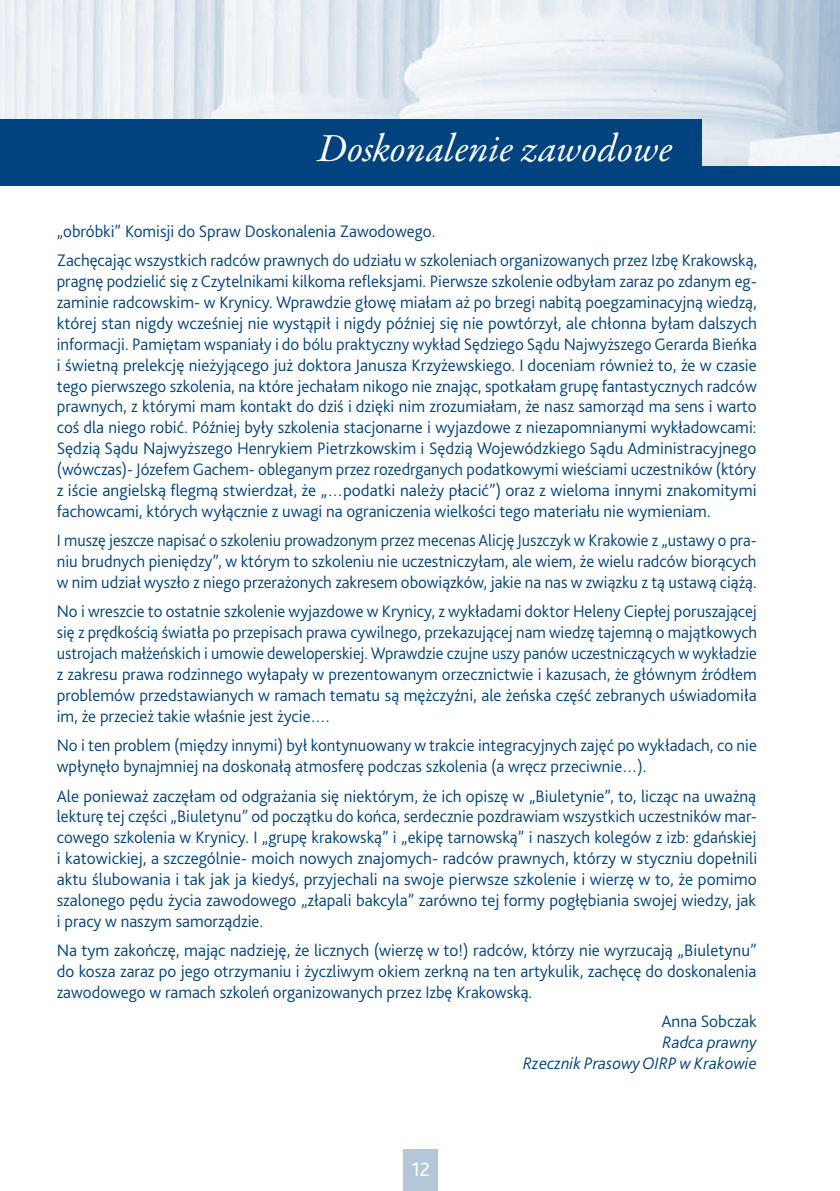
<style>
.page{position:relative;width:840px;height:1191px;background:#fff}
.page>*{position:absolute;margin:0;border:0;box-sizing:border-box;transform-origin:0 0}
.t1{font:italic 40px "Garamond Premr Pro";color:#fff}
.t2{font:20px "Bliss 2";color:#fff}
.t3{font:300 17.4px/20.8px "Bliss 2";color:#00437e;text-align:justify}
.t4{font:300 17.4px/20.8px "Bliss 2";color:#00437e;text-align:justify;scale:.95 1}
.t5{font:italic 300 17.4px/20.8px "Bliss 2";color:#00437e;text-align:right}
</style>
<div class="page">
<img style="left:0;top:0;width:839px;height:166px">
<div style="left:403px;top:1149px;width:34px;height:42px;background:#b3c7d8"></div>
<div style="left:0;top:119px;width:701px;height:53px;background:#00437e"></div>
<div style="left:0;top:166px;width:839px;height:20px;background:#00437e"></div>
<h1 class="t1" style="left:317px;top:123px;width:356px">Doskonalenie zawodowe</h1>
<p class="t3" style="left:57px;top:216px;width:701px;line-height:29.4px">„obróbki” Komisji do Spraw Doskonalenia Zawodowego.<br>Zachęcając wszystkich radców prawnych do udziału w szkoleniach organizowanych przez Izbę Krakowską,</p>
<p class="t3" style="left:57px;top:270px;width:701px">pragnę podzielić się z Czytelnikami kilkoma refleksjami. Pierwsze szkolenie odbyłam zaraz po zdanym eg&shy;zaminie radcowskim- w Krynicy. Wprawdzie głowę miałam aż po brzegi nabitą poegzaminacyjną wiedzą, której stan nigdy wcześniej nie wystąpił i nigdy później się nie powtórzył, ale chłonna byłam dalszych informacji. Pamiętam wspaniały i do bólu praktyczny wykład Sędziego Sądu Najwyższego Gerarda Bieńka i świetną prelekcję nieżyjącego już doktora Janusza Krzyżewskiego. I doceniam również to, że w czasie tego pierwszego szkolenia, na które jechałam nikogo nie znając, spotkałam grupę fantastycznych radców prawnych, z którymi mam kontakt do dziś i dzięki nim zrozumiałam, że nasz samorząd ma sens i warto coś dla niego robić. Później były szkolenia stacjonarne i wyjazdowe z niezapomnianymi wykładowcami:<br>Sędzią Sądu Najwyższego Henrykiem Pietrzkowskim i Sędzią Wojewódzkiego Sądu Administracyjnego (wówczas)- Józefem Gachem- obleganym przez rozedrganych podatkowymi wieściami uczestników (który z iście angielską flegmą stwierdzał, że „…podatki należy płacić”) oraz z wieloma innymi znakomitymi fachowcami, których wyłącznie z uwagi na ograniczenia wielkości tego materiału nie wymieniam.</p>
<p class="t4" style="left:57px;top:529px;width:738px">I muszę jeszcze napisać o szkoleniu prowadzonym przez mecenas Alicję Juszczyk w Krakowie z „ustawy o pra&shy;niu brudnych pieniędzy”, w którym to szkoleniu nie uczestniczyłam, ale wiem, że wielu radców biorących w nim udział wyszło z niego przerażonych zakresem obowiązków, jakie na nas w związku z tą ustawą ciążą.</p>
<p class="t3" style="left:57px;top:601px;width:701px">No i wreszcie to ostatnie szkolenie wyjazdowe w Krynicy, z wykładami doktor Heleny Ciepłej poruszającej się z prędkością światła po przepisach prawa cywilnego, przekazującej nam wiedzę tajemną o majątkowych ustrojach małżeńskich i umowie deweloperskiej. Wprawdzie czujne uszy panów uczestniczących w wykładzie z zakresu prawa rodzinnego wyłapały w prezentowanym orzecznictwie i kazusach, że głównym źródłem problemów przedstawianych w ramach tematu są mężczyźni, ale żeńska część zebranych uświadomiła im, że przecież takie właśnie jest życie….</p>
<p class="t3" style="left:57px;top:734px;width:701px">No i ten problem (między innymi) był kontynuowany w trakcie integracyjnych zajęć po wykładach, co nie wpłynęło bynajmniej na doskonałą atmosferę podczas szkolenia (a wręcz przeciwnie…).</p>
<p class="t3" style="left:57px;top:785px;width:701px">Ale ponieważ zaczęłam od odgrażania się niektórym, że ich opiszę w „Biuletynie”, to, licząc na uważną lekturę tej części „Biuletynu” od początku do końca, serdecznie pozdrawiam wszystkich uczestników mar&shy;cowego szkolenia w Krynicy. I „grupę krakowską” i „ekipę tarnowską” i naszych kolegów z izb: gdańskiej i katowickiej, a szczególnie- moich nowych znajomych- radców prawnych, którzy w styczniu dopełnili aktu ślubowania i tak jak ja kiedyś, przyjechali na swoje pierwsze szkolenie i wierzę w to, że pomimo szalonego pędu życia zawodowego „złapali bakcyla” zarówno tej formy pogłębiania swojej wiedzy, jak i pracy w naszym samorządzie.</p>
<p class="t3" style="left:57px;top:939px;width:701px">Na tym zakończę, mając nadzieję, że licznych (wierzę w to!) radców, którzy nie wyrzucają „Biuletynu” do kosza zaraz po jego otrzymaniu i życzliwym okiem zerkną na ten artykulik, zachęcę do doskonalenia zawodowego w ramach szkoleń organizowanych przez Izbę Krakowską.</p>
<p class="t3" style="left:661px;top:1010px;width:97px">Anna Sobczak</p>
<p class="t5" style="left:523px;top:1031px;width:235px">Radca prawny<br>Rzecznik Prasowy OIRP w Krakowie</p>
<p class="t2" style="left:411px;top:1156px;width:20px">12</p>
</div>
